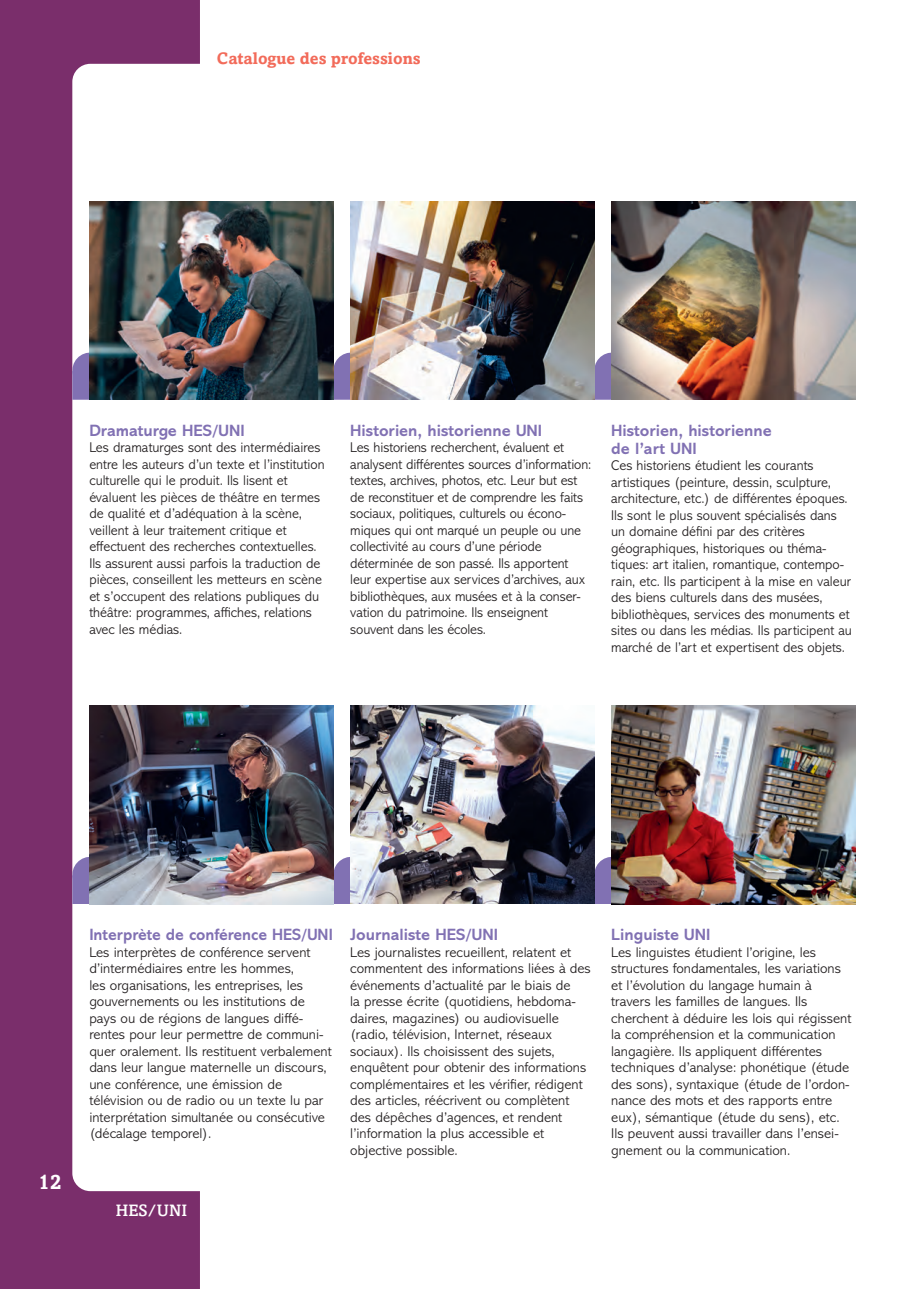
<style>
.page{position:relative;width:919px;height:1289px;background:#fff}
.page>*{position:absolute;margin:0;border:0;box-sizing:border-box;transform-origin:0 0}
.t1{font:700 21px "Amasis MT Pro";color:#fff}
.t2{font:700 16.5px/18px "Abadi MT Pro";color:#8171b3}
.t3{font:700 16.5px "Amasis MT Pro";color:#f26b5a}
.t4{font:500 16.5px "Amasis MT Pro";color:#fff}
.t5{font:300 14.25px/16.5px "Abadi MT Pro";color:#231f20}
</style>
<div class="page">
<svg style="left:0;top:0;width:200px;height:1288px;fill:#7a2e6b"></svg>
<div style="left:72px;top:371px;width:48px;height:29px;background:#8171b3"></div>
<div style="left:333px;top:371px;width:48px;height:29px;background:#8171b3"></div>
<div style="left:594px;top:371px;width:48px;height:29px;background:#8171b3"></div>
<img style="left:89px;top:202px;width:244px;height:197px">
<img style="left:350px;top:202px;width:244px;height:197px">
<img style="left:611px;top:202px;width:244px;height:198px">
<div style="left:72px;top:875px;width:48px;height:29px;background:#8171b3"></div>
<div style="left:333px;top:875px;width:48px;height:29px;background:#8171b3"></div>
<div style="left:594px;top:875px;width:48px;height:29px;background:#8171b3"></div>
<img style="left:89px;top:706px;width:244px;height:198px">
<img style="left:350px;top:706px;width:244px;height:197px">
<img style="left:611px;top:706px;width:244px;height:198px">
<p class="t3" style="left:217px;top:48px;width:205px">Catalogue des professions</p>
<p class="t2" style="left:89px;top:421px;width:157px">Dramaturge HES/UNI</p>
<p class="t5" style="left:89px;top:439px;width:237px">Les dramaturges sont des intermédiaires entre les auteurs d’un texte et l’institution culturelle qui le produit. Ils lisent et évaluent les pièces de théâtre en termes de qualité et d’adéquation à la scène, veillent à leur traitement critique et effectuent des recherches contextuelles.<br>Ils assurent aussi parfois la traduction de pièces, conseillent les metteurs en scène et s’occupent des relations publiques du théâtre: programmes, affiches, relations avec les médias.</p>
<p class="t2" style="left:350px;top:421px;width:193px">Historien, historienne UNI</p>
<p class="t5" style="left:350px;top:439px;width:242px">Les historiens recherchent, évaluent et analysent différentes sources d’information: textes, archives, photos, etc. Leur but est de reconstituer et de comprendre les faits sociaux, politiques, culturels ou écono&shy;miques qui ont marqué un peuple ou une collectivité au cours d’une période déterminée de son passé. Ils apportent leur expertise aux services d’archives, aux bibliothèques, aux musées et à la conser&shy;vation du patrimoine. Ils enseignent souvent dans les écoles.</p>
<p class="t2" style="left:611px;top:421px;width:162px">Historien, historienne de l’art UNI</p>
<p class="t5" style="left:611px;top:457px;width:242px">Ces historiens étudient les courants artistiques (peinture, dessin, sculpture, architecture, etc.) de différentes époques.<br>Ils sont le plus souvent spécialisés dans un domaine défini par des critères géographiques, historiques ou théma&shy;tiques: art italien, romantique, contempo&shy;rain, etc. Ils participent à la mise en valeur des biens culturels dans des musées, bibliothèques, services des monuments et sites ou dans les médias. Ils participent au marché de l’art et expertisent des objets.</p>
<h1 class="t1" style="left:38px;top:1169px;width:25px">12</h1>
<p class="t2" style="left:89px;top:925px;width:245px">Interprète de conférence HES/UNI</p>
<p class="t5" style="left:89px;top:943px;width:244px">Les interprètes de conférence servent d’intermédiaires entre les hommes,<br>les organisations, les entreprises, les gouvernements ou les institutions de pays ou de régions de langues diffé&shy;rentes pour leur permettre de communi&shy;quer oralement. Ils restituent verbalement dans leur langue maternelle un discours, une conférence, une émission de télévision ou de radio ou un texte lu par interprétation simultanée ou consécutive (décalage temporel).</p>
<p class="t4" style="left:116px;top:1200px;width:73px">HES/UNI</p>
<p class="t2" style="left:350px;top:925px;width:149px">Journaliste HES/UNI</p>
<p class="t5" style="left:350px;top:943px;width:242px">Les journalistes recueillent, relatent et commentent des informations liées à des événements d’actualité par le biais de<br>la presse écrite (quotidiens, hebdoma&shy;daires, magazines) ou audiovisuelle (radio, télévision, Internet, réseaux sociaux). Ils choisissent des sujets, enquêtent pour obtenir des informations complémentaires et les vérifier, rédigent des articles, réécrivent ou complètent des dépêches d’agences, et rendent l’information la plus accessible et objective possible.</p>
<p class="t2" style="left:611px;top:925px;width:101px">Linguiste UNI</p>
<p class="t5" style="left:611px;top:943px;width:241px">Les linguistes étudient l’origine, les structures fondamentales, les variations et l’évolution du langage humain à travers les familles de langues. Ils cherchent à déduire les lois qui régissent la compréhension et la communication langagière. Ils appliquent différentes techniques d’analyse: phonétique (étude des sons), syntaxique (étude de l’ordon&shy;nance des mots et des rapports entre eux), sémantique (étude du sens), etc.<br>Ils peuvent aussi travailler dans l’ensei&shy;gnement ou la communication.</p>
</div>
